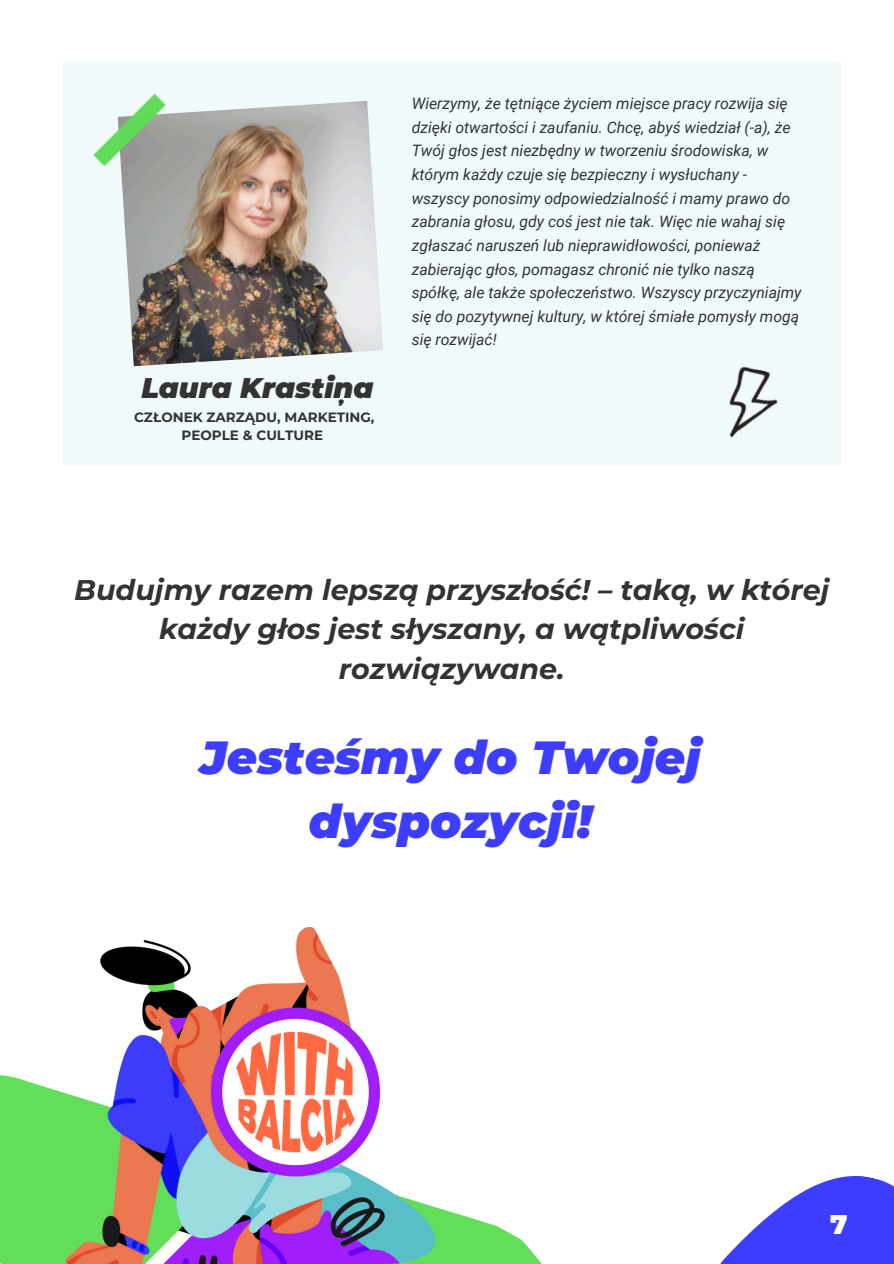
<style>
.page{position:relative;width:894px;height:1264px;background:#fff}
.page>*{position:absolute;margin:0;border:0;box-sizing:border-box;transform-origin:0 0}
.t1{font:italic 900 46.5px/64.2px "Montserrat";color:#3d3dff;text-align:center}
.t2{font:italic 700 28.5px/39.3px "Montserrat";color:#333;text-align:center}
.t3{font:italic 900 28.5px "Montserrat";color:#333}
.t4{font:900 27px "Montserrat";color:#fff}
.t5{font:italic 15.75px/23.7px "Roboto";color:#333}
.t6{font:700 13.5px/18px "Montserrat";color:#333;text-align:center}
</style>
<div class="page">
<svg style="left:721px;top:1176px;width:172px;height:87px"></svg>
<svg style="left:0;top:1075px;width:541px;height:188px"></svg>
<div style="left:63px;top:62px;width:777px;height:403px;background:#f1fafa"></div>
<img style="left:128px;top:101px;width:255px;height:265px">
<img style="left:93px;top:93px;width:192px;height:182px">
<img style="left:729px;top:366px;width:49px;height:72px">
<img style="left:50px;top:927px;width:385px;height:336px">
<p class="t3" style="left:141px;top:371px;width:234px">Laura Krastiņa</p>
<p class="t6" style="left:134px;top:408px;width:242px">CZŁONEK ZARZĄDU, MARKETING,<br>PEOPLE &amp; CULTURE</p>
<h3 class="t5" style="left:411px;top:92px;width:391px">Wierzymy, że tętniące życiem miejsce pracy rozwija się dzięki otwartości i zaufaniu. Chcę, abyś wiedział (-a), że Twój głos jest niezbędny w tworzeniu środowiska, w którym każdy czuje się bezpieczny i wysłuchany - wszyscy ponosimy odpowiedzialność i mamy prawo do zabrania głosu, gdy coś jest nie tak. Więc nie wahaj się zgłaszać naruszeń lub nieprawidłowości, ponieważ zabierając głos, pomagasz chronić nie tylko naszą spółkę, ale także społeczeństwo. Wszyscy przyczyniajmy się do pozytywnej kultury, w której śmiałe pomysły mogą się rozwijać!</h3>
<p class="t2" style="left:74px;top:570px;width:756px">Budujmy razem lepszą przyszłość! – taką, w której każdy głos jest słyszany, a wątpliwości rozwiązywane.</p>
<h2 class="t1" style="left:200px;top:724px;width:501px">Jesteśmy do Twojej dyspozycji!</h2>
<p class="t4" style="left:829px;top:1207px;width:19px">7</p>
</div>
